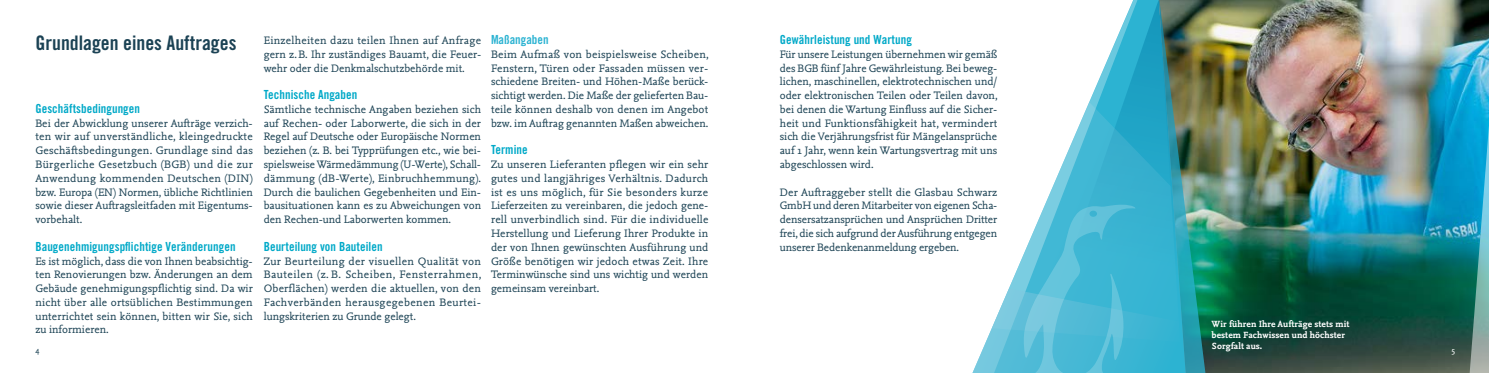
<style>
.page{position:relative;width:1489px;height:373px;background:#fff}
.page>*{position:absolute;margin:0;border:0;box-sizing:border-box;transform-origin:0 0}
.t1{font:20px "Trade Gothic LT Std Bd Cn 20";color:#1b4254}
.t2{font:12.5px "Trade Gothic LT Std Bd Cn 20";letter-spacing:.005em;color:#00a9c8}
.t3{font:12.5px "Trade Gothic LT Std Bd Cn 20";color:#2cb3d2}
.t4{font:11.25px/13.8px "Nexus Mix";color:#1b4254;text-align:justify}
.t5{font:700 9.38px/11.2px "Nexus Mix";letter-spacing:.01em;color:#fff}
.t6{font:8.75px "Nexus Mix";color:#1b4254}
.t7{font:8.75px "Nexus Mix";color:#fff}
</style>
<div class="page">
<svg style="left:1141px;top:102px;width:16px;height:186px;background:#2eadcd"></svg>
<svg style="left:1009px;top:0;width:132px;height:288px"></svg>
<svg style="left:973px;top:288px;width:184px;height:84px"></svg>
<img style="left:1206px;top:0;width:262px;height:372px">
<img style="left:1157px;top:0;width:49px;height:372px">
<img style="left:1468px;top:0;width:20px;height:372px">
<svg style="left:1019px;top:203px;width:117px;height:169px;background:#57bfd8"></svg>
<p class="t2" style="left:779px;top:32px;width:134px">Gewährleistung und Wartung</p>
<p class="t4" style="left:779px;top:47px;width:219px">Für unsere Leistungen übernehmen wir gemäß des BGB fünf Jahre Gewährleistung. Bei beweg&shy;lichen, maschinellen, elektrotechnischen und/ oder elektronischen Teilen oder Teilen davon, bei denen die Wartung Einfluss auf die Sicher&shy;heit und Funktionsfähigkeit hat, vermindert sich die Verjährungsfrist für Mängelansprüche auf 1 Jahr, wenn kein Wartungsvertrag mit uns abgeschlossen wird.</p>
<p class="t4" style="left:779px;top:184px;width:219px">Der Auftraggeber stellt die Glasbau Schwarz GmbH und deren Mitarbeiter von eigenen Scha&shy;densersatzansprüchen und Ansprüchen Dritter frei, die sich aufgrund der Ausführung entgegen unserer Bedenkenanmeldung ergeben.</p>
<p class="t3" style="left:491px;top:32px;width:59px">Maßangaben</p>
<p class="t4" style="left:491px;top:47px;width:219px">Beim Aufmaß von beispielsweise Scheiben, Fenstern, Türen oder Fassaden müssen ver&shy;schiedene Breiten- und Höhen-Maße berück&shy;sichtigt werden. Die Maße der gelieferten Bau&shy;teile können deshalb von denen im Angebot bzw. im Auftrag genannten Maßen abweichen.</p>
<p class="t2" style="left:491px;top:142px;width:38px">Termine</p>
<p class="t4" style="left:491px;top:157px;width:219px">Zu unseren Lieferanten pflegen wir ein sehr gutes und langjähriges Verhältnis. Dadurch ist es uns möglich, für Sie besonders kurze Lieferzeiten zu vereinbaren, die jedoch gene&shy;rell unverbindlich sind. Für die individuelle Herstellung und Lieferung Ihrer Produkte in der von Ihnen gewünschten Ausführung und Größe benötigen wir jedoch etwas Zeit. Ihre Terminwünsche sind uns wichtig und werden gemeinsam vereinbart.</p>
<h1 class="t1" style="left:35px;top:31px;width:202px">Grundlagen eines Auftrages</h1>
<p class="t4" style="left:264px;top:33px;width:219px">Einzelheiten dazu teilen Ihnen auf Anfrage gern z.B. Ihr zuständiges Bauamt, die Feuer&shy;wehr oder die Denkmalschutzbehörde mit.</p>
<p class="t2" style="left:264px;top:87px;width:95px">Technische Angaben</p>
<p class="t4" style="left:264px;top:102px;width:219px">Sämtliche technische Angaben beziehen sich auf Rechen- oder Laborwerte, die sich in der Regel auf Deutsche oder Europäische Normen beziehen (z. B. bei Typprüfungen etc., wie bei&shy;spielsweise Wärmedämmung (U-Werte), Schall&shy;dämmung (dB-Werte), Einbruchhemmung).<br>Durch die baulichen Gegebenheiten und Ein&shy;bausituationen kann es zu Abweichungen von den Rechen-und Laborwerten kommen.</p>
<p class="t2" style="left:264px;top:238px;width:120px">Beurteilung von Bauteilen</p>
<p class="t4" style="left:264px;top:253px;width:219px">Zur Beurteilung der visuellen Qualität von Bauteilen (z. B. Scheiben, Fensterrahmen, Oberflächen) werden die aktuellen, von den Fachverbänden herausgegebenen Beurtei&shy;lungskriterien zu Grunde gelegt.</p>
<p class="t2" style="left:35px;top:101px;width:106px">Geschäftsbedingungen</p>
<p class="t4" style="left:35px;top:116px;width:219px">Bei der Abwicklung unserer Aufträge verzich&shy;ten wir auf unverständliche, kleingedruckte Geschäftsbedingungen. Grundlage sind das Bürgerliche Gesetzbuch (BGB) und die zur Anwendung kommenden Deutschen (DIN) bzw. Europa (EN) Normen, übliche Richtlinien sowie dieser Auftragsleitfaden mit Eigentums&shy;vorbehalt.</p>
<p class="t2" style="left:35px;top:238px;width:202px">Baugenehmigungspflichtige Veränderungen</p>
<p class="t4" style="left:35px;top:253px;width:219px">Es ist möglich, dass die von Ihnen beabsichtig&shy;ten Renovierungen bzw. Änderungen an dem Gebäude genehmigungspflichtig sind. Da wir nicht über alle ortsüblichen Bestimmungen unterrichtet sein können, bitten wir Sie, sich zu informieren.</p>
<p class="t5" style="left:1211px;top:317px;width:139px">Wir führen Ihre Aufträge stets mit bestem Fachwissen und höchster<br>Sorgfalt aus.</p>
<p class="t6" style="left:35px;top:343px;width:6px">4</p>
<p class="t7" style="left:1451px;top:343px;width:5px">5</p>
</div>
